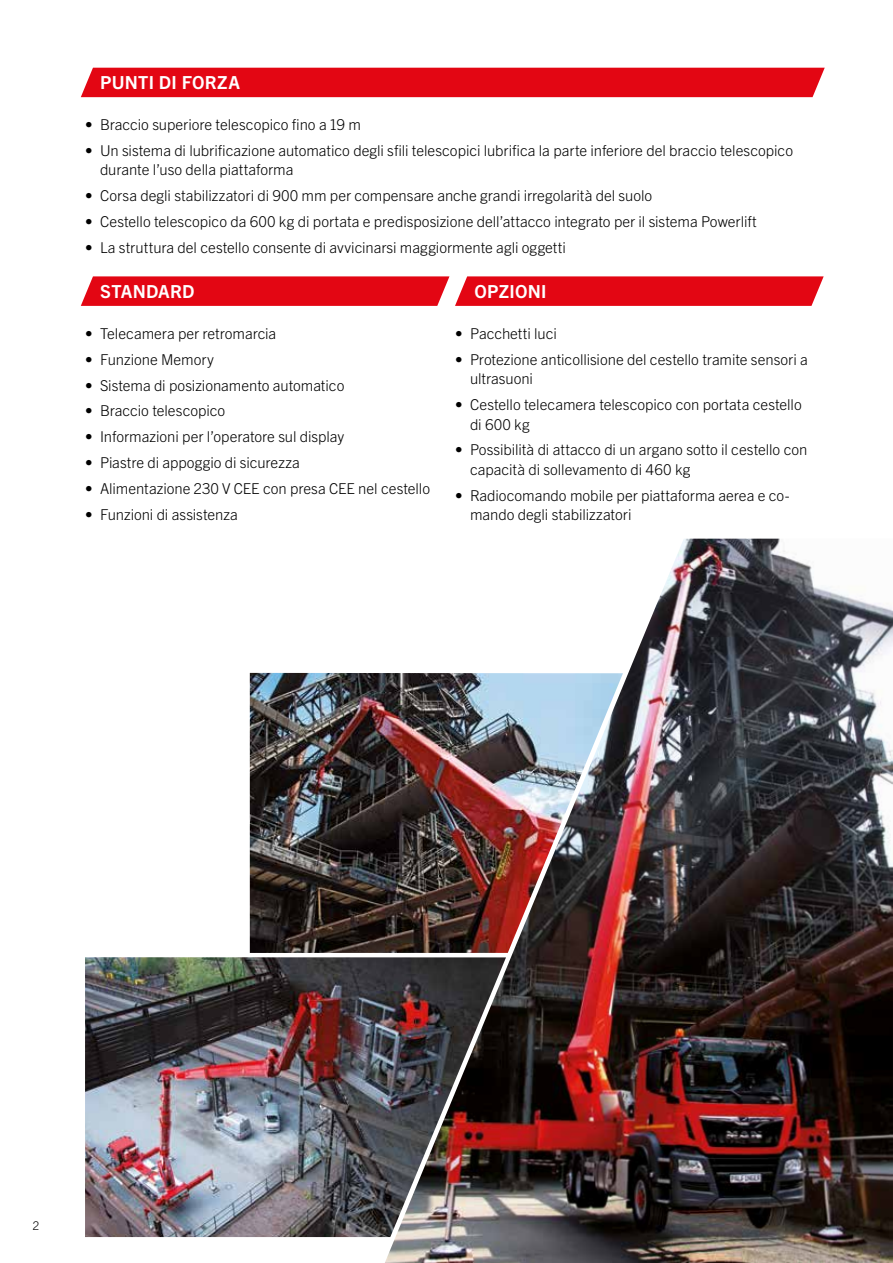
<style>
.page{position:relative;width:893px;height:1263px;background:#fff}
.page>*{position:absolute;margin:0;border:0;box-sizing:border-box;transform-origin:0 0}
.t1{font:700 18px "Trade Gothic Next LT Pro";letter-spacing:.01em;color:#fff}
.t2{font:300 15px/19.5px "Trade Gothic Next LT Pro";color:#000}
.t3{font:300 12px "Trade Gothic Next LT Pro";color:#000}
</style>
<div class="page">
<img style="left:385px;top:539px;width:508px;height:724px">
<img style="left:250px;top:673px;width:373px;height:280px">
<img style="left:85px;top:957px;width:421px;height:280px">
<div style="left:81px;top:68px;width:744px;height:29px;background:#e30613"></div>
<svg style="left:81px;top:276px;width:368px;height:30px;background:#e4111e"></svg>
<svg style="left:455px;top:276px;width:369px;height:30px;background:#e4121e"></svg>
<p class="t1" style="left:100px;top:70px;width:141px">PUNTI DI FORZA</p>
<p class="t2" style="left:85px;top:114px;width:278px">• Braccio superiore telescopico fino a 19 m</p>
<p class="t2" style="left:100px;top:140px;width:695px;text-indent:-15px">• Un sistema di lubrificazione automatico degli sfili telescopici lubrifica la parte inferiore del braccio telescopico durante l’uso della piattaforma</p>
<p class="t2" style="left:85px;top:185px;width:569px">• Corsa degli stabilizzatori di 900 mm per compensare anche grandi irregolarità del suolo</p>
<p class="t2" style="left:85px;top:211px;width:673px">• Cestello telescopico da 600 kg di portata e predisposizione dell’attacco integrato per il sistema Powerlift</p>
<p class="t2" style="left:85px;top:237px;width:482px">• La struttura del cestello consente di avvicinarsi maggiormente agli oggetti</p>
<p class="t1" style="left:100px;top:279px;width:96px">STANDARD</p>
<p class="t1" style="left:474px;top:279px;width:73px">OPZIONI</p>
<p class="t2" style="left:455px;top:323px;width:103px">• Pacchetti luci</p>
<p class="t2" style="left:470px;top:348px;width:339px;text-indent:-15px">• Protezione anticollisione del cestello tramite sensori a ultrasuoni</p>
<p class="t2" style="left:470px;top:394px;width:333px;text-indent:-15px">• Cestello telecamera telescopico con portata cestello di 600 kg</p>
<p class="t2" style="left:470px;top:439px;width:339px;text-indent:-15px">• Possibilità di attacco di un argano sotto il cestello con capacità di sollevamento di 460 kg</p>
<p class="t2" style="left:470px;top:485px;width:321px;text-indent:-15px">• Radiocomando mobile per piattaforma aerea e co&shy;mando degli stabilizzatori</p>
<p class="t2" style="left:85px;top:323px;width:193px">• Telecamera per retromarcia</p>
<p class="t2" style="left:85px;top:348px;width:130px">• Funzione Memory</p>
<p class="t2" style="left:85px;top:374px;width:261px">• Sistema di posizionamento automatico</p>
<p class="t2" style="left:85px;top:400px;width:142px">• Braccio telescopico</p>
<p class="t2" style="left:85px;top:426px;width:261px">• Informazioni per l’operatore sul display</p>
<p class="t2" style="left:85px;top:452px;width:216px">• Piastre di appoggio di sicurezza</p>
<p class="t2" style="left:85px;top:478px;width:347px">• Alimentazione 230 V CEE con presa CEE nel cestello</p>
<p class="t2" style="left:85px;top:504px;width:154px">• Funzioni di assistenza</p>
<p class="t3" style="left:33px;top:1217px;width:8px">2</p>
</div>
